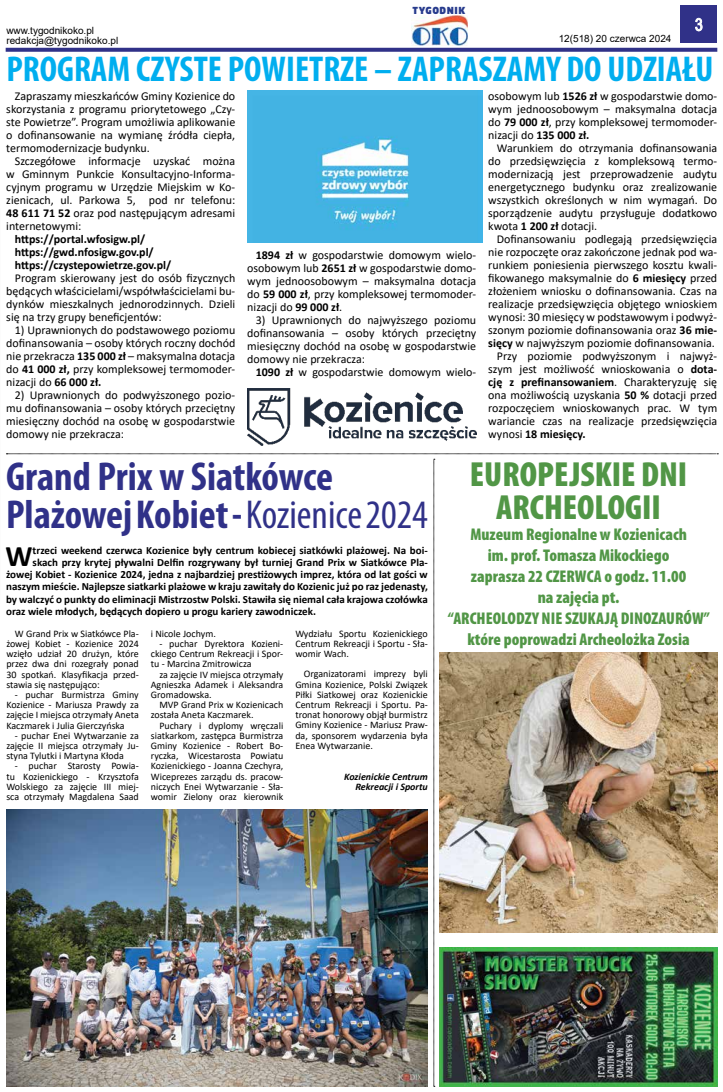
<style>
.page{position:relative;width:723px;height:1092px;background:#fff}
.page>*{position:absolute;margin:0;border:0;box-sizing:border-box;transform-origin:0 0}
.t1{font:700 condensed 40.5px/38px "Myriad Pro";color:#303188}
.t2{font:700 condensed 36px "Myriad Pro";color:#00aeef}
.t3{font:900 condensed 35px/33px "Myriad Pro";color:#519646;text-align:center}
.t4{font:700 29.9px "Calibri";color:#000}
.t5{font:900 condensed 17px/21px "Myriad Pro";color:#519646;text-align:center}
.t6{font:17px "Arial Narrow";color:#fff}
.t7{font:12px/13px "Calibri";color:#000;text-align:justify}
.t8{font:700 12px/13px "Calibri";color:#000}
.t9{font:700 11px "Calibri";color:#000}
.t10{font:10px/10.2px "Calibri";color:#000;text-align:justify}
.t11{font:10px "Arial";color:#000}
.t12{font:italic 700 10px/10.2px "Calibri";color:#000;text-align:right}
.t13{font:900 9.6px "Neo Sans Pro";letter-spacing:.06em;color:#273b8d}
.s1{font-weight:700}
.s2{font-weight:400}
</style>
<div class="page">
<div style="left:680px;top:6px;width:37px;height:37px;background:#303188"></div>
<svg style="left:695px;top:18px;width:7px;height:13px"></svg>
<svg style="left:6px;top:48px;width:711px;height:4px;background:#3c3d8f"></svg>
<img style="left:412px;top:16px;width:56px;height:30px">
<img style="left:247px;top:91px;width:235px;height:152px">
<img style="left:247px;top:389px;width:229px;height:56px">
<img style="left:6px;top:453px;width:712px;height:633px">
<img style="left:440px;top:652px;width:277px;height:280px">
<p class="t13" style="left:412px;top:4px;width:55px">TYGODNIK</p>
<p class="t11" style="left:6px;top:23px;width:89px">www.tygodnikoko.pl</p>
<p class="t11" style="left:6px;top:33px;width:113px">redakcja@tygodnikoko.pl</p>
<p class="t11" style="left:559px;top:32px;width:114px">12(518) 20 czerwca 2024</p>
<h3 class="t6" style="left:695px;top:12px;width:9px">3</h3>
<h2 class="t2" style="left:6px;top:49px;width:708px">PROGRAM CZYSTE POWIETRZE – ZAPRASZAMY DO UDZIAŁU</h2>
<p class="t7" style="left:6px;top:89px;width:230px;text-indent:9px">Zapraszamy mieszkańców Gminy Kozienice do skorzystania z programu priorytetowego „Czy&shy;ste Powietrze”. Program umożliwia aplikowanie o dofinansowanie na wymianę źródła ciepła, termomodernizacje budynku.</p>
<p class="t7" style="left:6px;top:154px;width:230px;text-indent:9px">Szczegółowe informacje uzyskać można w Gminnym Punkcie Konsultacyjno-Informa&shy;cyjnym programu w Urzędzie Miejskim w Ko&shy;zienicach, ul. Parkowa 5, pod nr telefonu:<br><span class="s1">48 611 71 52</span> oraz pod następującym adresami internetowymi:</p>
<p class="t8" style="left:15px;top:232px;width:158px">https://portal.wfosigw.pl/ https://gwd.nfosigw.gov.pl/ https://czystepowietrze.gov.pl/</p>
<p class="t7" style="left:6px;top:271px;width:230px;text-indent:9px">Program skierowany jest do osób fizycznych będących właścicielami/współwłaścicielami bu&shy;dynków mieszkalnych jednorodzinnych. Dzieli się na trzy grupy beneficjentów:</p>
<p class="t7" style="left:6px;top:323px;width:230px;text-indent:9px">1) Uprawnionych do podstawowego poziomu dofinansowania – osoby których roczny dochód nie przekracza <span class="s1">135 000 zł</span> – maksymalna dotacja do <span class="s1">41 000 zł,</span> przy kompleksowej termomoder&shy;nizacji do <span class="s1">66 000 zł.</span></p>
<p class="t7" style="left:6px;top:388px;width:230px;text-indent:9px">2) Uprawnionych do podwyższonego pozio&shy;mu dofinansowania – osoby których przeciętny miesięczny dochód na osobę w gospodarstwie domowy nie przekracza:</p>
<p class="t7" style="left:488px;top:89px;width:230px">osobowym lub <span class="s1">1526 zł</span> w gospodarstwie domo&shy;wym jednoosobowym – maksymalna dotacja do <span class="s1">79 000 zł</span>, przy kompleksowej termomoder&shy;nizacji do <span class="s1">135 000 zł.</span></p>
<p class="t7" style="left:488px;top:141px;width:230px;text-indent:9px">Warunkiem do otrzymania dofinansowania do przedsięwzięcia z kompleksową termo&shy;modernizacją jest przeprowadzenie audytu energetycznego budynku oraz zrealizowanie wszystkich określonych w nim wymagań. Do sporządzenie audytu przysługuje dodatkowo kwota <span class="s1">1 200 zł</span> dotacji.</p>
<p class="t7" style="left:497px;top:232px;width:222px">Dofinansowaniu podlegają przedsięwzięcia</p>
<p class="t7" style="left:488px;top:245px;width:230px">nie rozpoczęte oraz zakończone jednak pod wa-</p>
<p class="t7" style="left:488px;top:258px;width:230px">runkiem poniesienia pierwszego kosztu kwali-</p>
<p class="t7" style="left:488px;top:271px;width:230px">fikowanego maksymalnie do <span class="s1">6 miesięcy</span> przed</p>
<p class="t7" style="left:488px;top:284px;width:230px">złożeniem wniosku o dofinansowania. Czas na</p>
<p class="t7" style="left:488px;top:297px;width:230px">realizacje przedsięwzięcia objętego wnioskiem</p>
<p class="t7" style="left:488px;top:310px;width:230px">wynosi: 30 miesięcy w podstawowym i podwyż-</p>
<p class="t7" style="left:488px;top:323px;width:230px">szonym poziomie dofinansowania oraz <span class="s1">36 mie-</span></p>
<p class="t7" style="left:488px;top:336px;width:228px"><span class="s1">sięcy</span> w najwyższym poziomie dofinansowania.</p>
<p class="t7" style="left:497px;top:349px;width:222px">Przy poziomie podwyższonym i najwyż-</p>
<p class="t7" style="left:488px;top:362px;width:230px">szym jest możliwość wnioskowania o <span class="s1">dota-</span></p>
<p class="t8" style="left:488px;top:375px;width:230px">cję z prefinansowaniem<span class="s2">. Charakteryzuję się</span></p>
<p class="t7" style="left:488px;top:388px;width:230px">ona możliwością uzyskania <span class="s1">50 %</span> dotacji przed</p>
<p class="t7" style="left:488px;top:401px;width:230px">rozpoczęciem wnioskowanych prac. W tym</p>
<p class="t7" style="left:488px;top:414px;width:230px">wariancie czas na realizacje przedsięwzięcia</p>
<p class="t8" style="left:488px;top:427px;width:99px"><span class="s2">wynosi</span> 18 miesięcy.</p>
<p class="t7" style="left:247px;top:248px;width:230px;text-indent:9px"><span class="s1">1894 zł</span> w gospodarstwie domowym wielo&shy;osobowym lub <span class="s1">2651 zł</span> w gospodarstwie domo&shy;wym jednoosobowym – maksymalna dotacja do <span class="s1">59 000 zł</span>, przy kompleksowej termomoder&shy;nizacji do <span class="s1">99 000 zł</span>.</p>
<p class="t7" style="left:247px;top:313px;width:230px;text-indent:9px">3) Uprawnionych do najwyższego poziomu dofinansowania – osoby których przeciętny miesięczny dochód na osobę w gospodarstwie domowy nie przekracza:</p>
<p class="t7" style="left:256px;top:365px;width:222px"><span class="s1">1090 zł</span> w gospodarstwie domowym wielo-</p>
<h1 class="t1" style="left:6px;top:458px;width:423px">Grand Prix w Siatkówce<br>Plażowej Kobiet - <span class="s2">Kozienice 2024</span></h1>
<h3 class="t4" style="left:6px;top:535px;width:29px">W</h3>
<p class="t9" style="left:33px;top:543px;width:397px">trzeci weekend czerwca Kozienice były centrum kobiecej siatkówki plażowej. Na boi-</p>
<p class="t9" style="left:33px;top:555px;width:397px">skach przy krytej pływalni Delfin rozgrywany był turniej Grand Prix w Siatkówce Pla-</p>
<p class="t9" style="left:6px;top:567px;width:423px">żowej Kobiet - Kozienice 2024, jedna z najbardziej prestiżowych imprez, która od lat gości w</p>
<p class="t9" style="left:6px;top:579px;width:423px">naszym mieście. Najlepsze siatkarki plażowe w kraju zawitały do Kozienic już po raz jedenasty,</p>
<p class="t9" style="left:6px;top:591px;width:423px">by walczyć o punkty do eliminacji Mistrzostw Polski. Stawiła się niemal cała krajowa czołówka</p>
<p class="t9" style="left:6px;top:603px;width:311px">oraz wiele młodych, będących dopiero u progu kariery zawodniczek.</p>
<p class="t10" style="left:6px;top:628px;width:134px;text-indent:8px">W Grand Prix w Siatkówce Pla&shy;żowej Kobiet - Kozienice 2024 wzięło udział 20 drużyn, które przez dwa dni rozegrały ponad 30 spotkań. Klasyfikacja przed&shy;stawia się następująco:</p>
<p class="t10" style="left:6px;top:689px;width:134px;text-indent:8px">- puchar Burmistrza Gminy Kozienice - Mariusza Prawdy za zajęcie I miejsca otrzymały Aneta Kaczmarek i Julia Gierczyńska</p>
<p class="t10" style="left:6px;top:730px;width:134px;text-indent:8px">- puchar Enei Wytwarzanie za zajęcie II miejsca otrzymały Ju&shy;styna Tylutki i Martyna Kłoda</p>
<p class="t10" style="left:6px;top:760px;width:134px;text-indent:8px">- puchar Starosty Powia&shy;tu Kozienickiego - Krzysztofa Wolskiego za zajęcie III miej&shy;sca otrzymały Magdalena Saad</p>
<p class="t10" style="left:295px;top:628px;width:134px">Wydziału Sportu Kozienickiego Centrum Rekreacji i Sportu - Sła&shy;womir Wach.</p>
<p class="t10" style="left:295px;top:668px;width:134px;text-indent:8px">Organizatorami imprezy byli Gmina Kozienice, Polski Związek Piłki Siatkowej oraz Kozienickie Centrum Rekreacji i Sportu. Pa&shy;tronat honorowy objął burmistrz Gminy Kozienice - Mariusz Praw&shy;da, sponsorem wydarzenia była Enea Wytwarzanie.</p>
<p class="t12" style="left:344px;top:770px;width:85px">Kozienickie Centrum<br>Rekreacji i Sportu</p>
<p class="t10" style="left:151px;top:628px;width:67px">i Nicole Jochym.</p>
<p class="t10" style="left:151px;top:638px;width:134px;text-indent:9px">- puchar Dyrektora Kozieni&shy;ckiego Centrum Rekreacji i Spor&shy;tu - Marcina Zmitrowicza</p>
<p class="t10" style="left:151px;top:668px;width:134px;text-indent:9px">za zajęcie IV miejsca otrzymały Agnieszka Adamek i Aleksandra Gromadowska.</p>
<p class="t10" style="left:151px;top:699px;width:134px;text-indent:9px">MVP Grand Prix w Kozienicach została Aneta Kaczmarek.</p>
<p class="t10" style="left:151px;top:719px;width:134px;text-indent:9px">Puchary i dyplomy wręczali siatkarkom, zastępca Burmistrza Gminy Kozienice - Robert Bo&shy;ryczka, Wicestarosta Powiatu Kozienickiego - Joanna Czechyra, Wiceprezes zarządu ds. pracow&shy;niczych Enei Wytwarzanie - Sła&shy;womir Zielony oraz kierownik</p>
<h3 class="t3" style="left:470px;top:458px;width:219px">EUROPEJSKIE DNI<br>ARCHEOLOGII</h3>
<h3 class="t5" style="left:448px;top:523px;width:264px">Muzeum Regionalne w Kozienicach<br>im. prof. Tomasza Mikockiego<br>zaprasza 22 CZERWCA o godz. 11.00<br>na zajęcia pt.<br>“ARCHEOLODZY NIE SZUKAJĄ DINOZAURÓW” które poprowadzi Archeolożka Zosia</h3>
</div>
